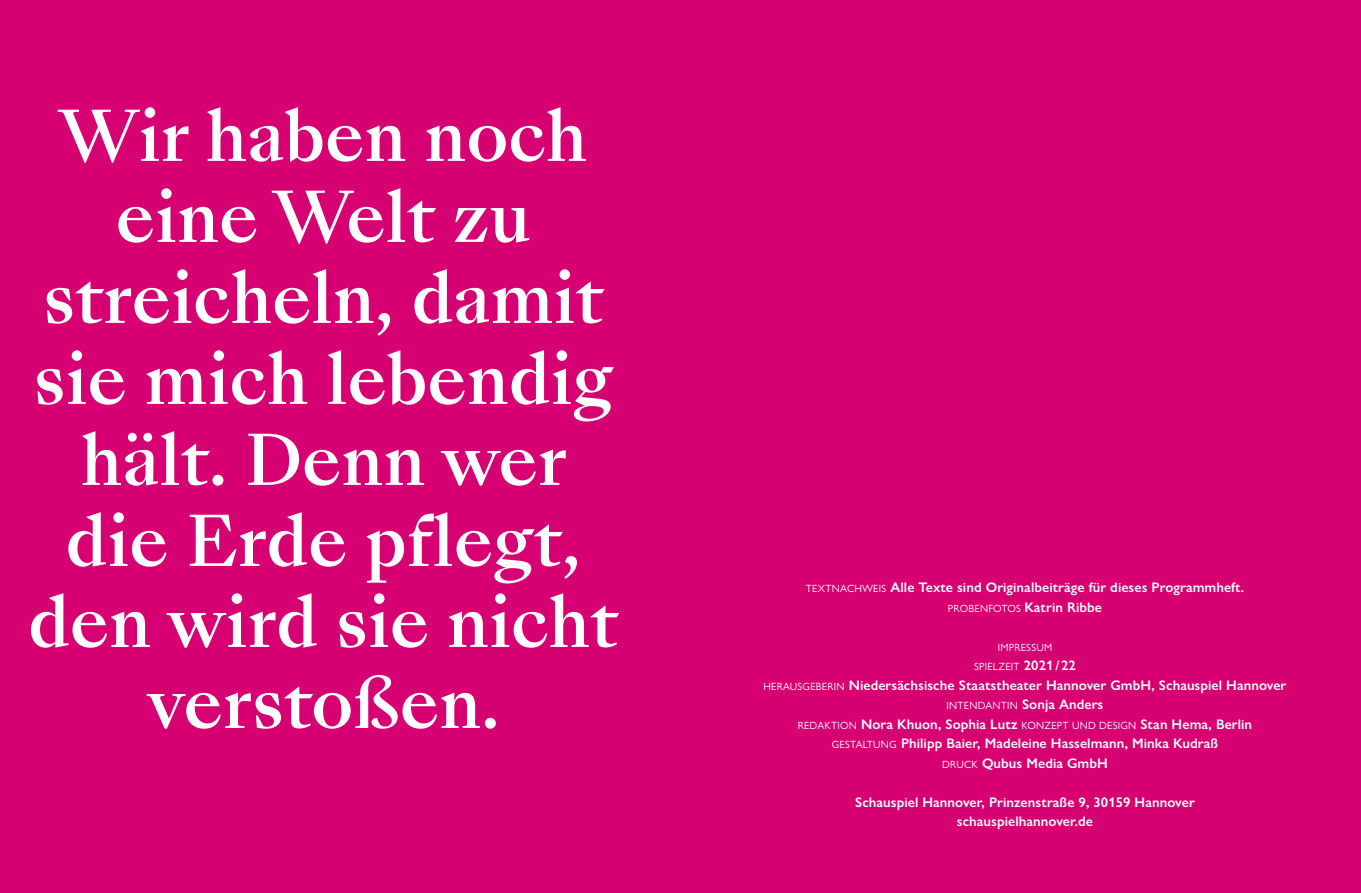
<style>
.page{position:relative;width:1361px;height:893px;background:#d70072}
.page>*{position:absolute;margin:0;border:0;box-sizing:border-box;transform-origin:0 0}
.t1{font:500 67.5px/81px "Sang Bleu Kingdom";color:#fff;text-align:center}
.t2{font:600 13.8px/19.5px "Gill Sans Nova";letter-spacing:.005em;color:#fff;text-align:center}
.t3{font:10.5px/19.5px "Gill Sans Nova";letter-spacing:.02em;color:#fff;text-align:center}
.s1{font-weight:400;font-size:10.5px}
.s2{font-weight:600;font-size:13.8px}
</style>
<div class="page">
<h1 class="t1" style="left:28px;top:98px;width:591px">Wir haben noch eine Welt zu streicheln, damit sie mich lebendig hält. Denn wer die Erde pflegt, den wird sie nicht verstoßen.</h1>
<p class="t2" style="left:805px;top:578px;width:440px"><span class="s1">TEXTNACHWEIS</span> Alle Texte sind Originalbeiträge für dieses Programmheft.</p>
<p class="t3" style="left:948px;top:598px;width:156px">PROBENFOTOS <span class="s2">Katrin Ribbe</span></p>
<p class="t3" style="left:974px;top:637px;width:103px">IMPRESSUM<br>SPIELZEIT <span class="s2">2021 /22</span></p>
<p class="t2" style="left:763px;top:675px;width:524px"><span class="s1">HERAUSGEBERIN</span> Niedersächsische Staatstheater Hannover GmbH, Schauspiel Hannover</p>
<p class="t3" style="left:946px;top:696px;width:158px">INTENDANTIN <span class="s2">Sonja Anders</span></p>
<p class="t2" style="left:798px;top:714px;width:456px"><span class="s1">REDAKTION</span> Nora Khuon, Sophia Lutz <span class="s1">KONZEPT UND DESIGN</span> Stan Hema, Berlin<br><span class="s1">GESTALTUNG</span> Philipp Baier, Madeleine Hasselmann, Minka Kudraß<br><span class="s1">DRUCK</span> Qubus Media GmbH</p>
<p class="t2" style="left:855px;top:792px;width:341px">Schauspiel Hannover, Prinzenstraße 9, 30159 Hannover schauspielhannover.de</p>
</div>
